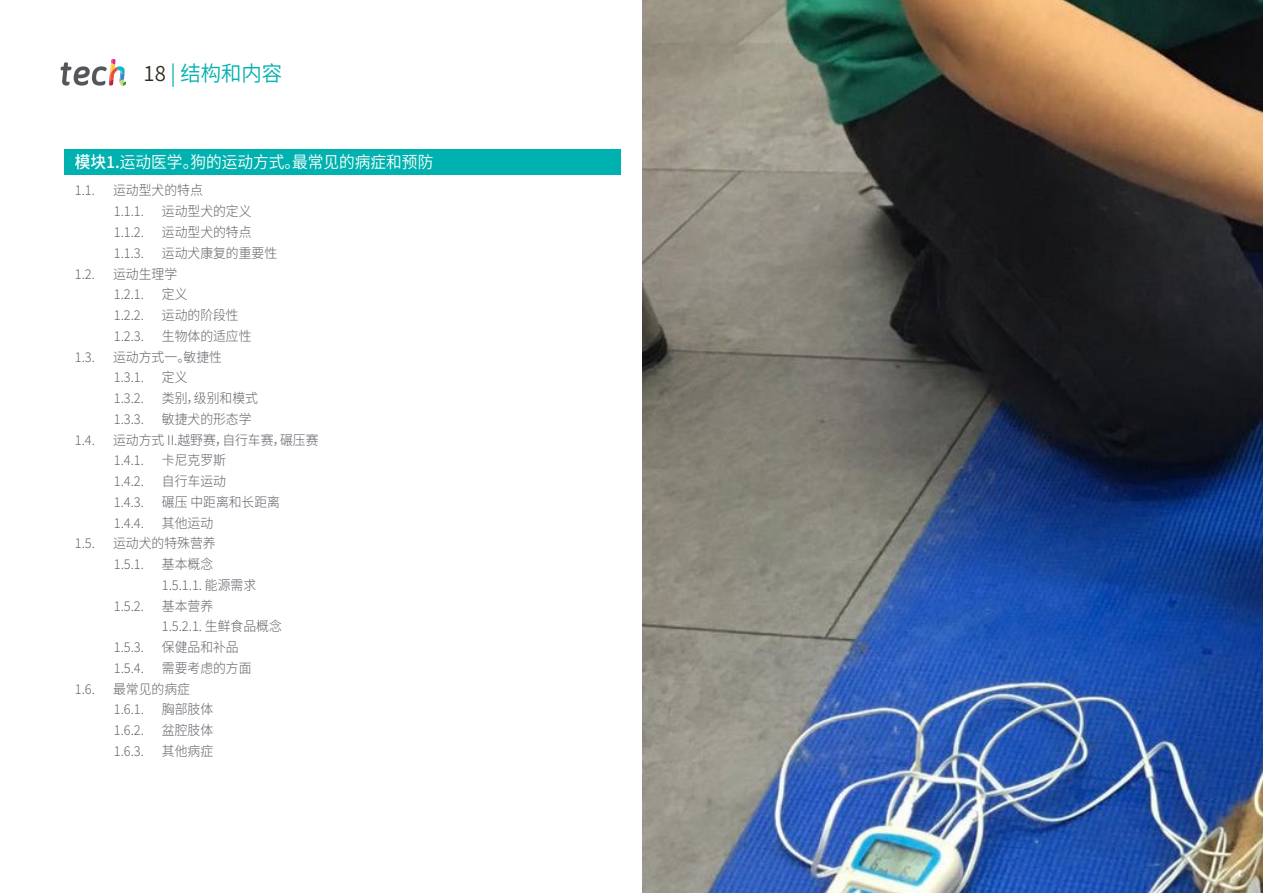
<style>
.page{position:relative;width:1263px;height:893px;background:#fff}
.page>*{position:absolute;margin:0;border:0;box-sizing:border-box;transform-origin:0 0}
.t1{font:21px "Source Han Sans CN";color:#00b2af}
.t2{font:16.5px "Source Han Sans CN";color:#fff;scale:.95 1}
.t3{font:300 13.5px/20.7px "Source Han Sans CN";color:#61646a;scale:.95 1}
.s1{color:#312e20}
.s2{font-weight:500}
</style>
<div class="page">
<div style="left:64px;top:149px;width:557px;height:25px;background:#00b2af"></div>
<img style="left:642px;top:0;width:621px;height:893px">
<svg style="left:61px;top:59px;width:65px;height:27px"></svg>
<h1 class="t1" style="left:144px;top:61px;width:140px"><span class="s1">18</span> | 结构和内容</h1>
<p class="t2" style="left:75px;top:153px;width:379px"><span class="s2">模块1.</span>运动医学。狗的运动方式。最常见的病症和预防</p>
<p class="t3" style="left:75px;top:180px;width:23px">1.1.</p>
<p class="t3" style="left:113px;top:180px;width:96px">运动型犬的特点<br>1.1.1.</p>
<p class="t3" style="left:162px;top:201px;width:96px">运动型犬的定义</p>
<p class="t3" style="left:114px;top:222px;width:33px">1.1.2.</p>
<p class="t3" style="left:162px;top:222px;width:96px">运动型犬的特点</p>
<p class="t3" style="left:114px;top:243px;width:33px">1.1.3.</p>
<p class="t3" style="left:162px;top:243px;width:123px">运动犬康复的重要性</p>
<p class="t3" style="left:75px;top:263px;width:23px">1.2.</p>
<p class="t3" style="left:113px;top:263px;width:69px">运动生理学<br>1.2.1.</p>
<p class="t3" style="left:162px;top:284px;width:28px">定义</p>
<p class="t3" style="left:114px;top:305px;width:33px">1.2.2.</p>
<p class="t3" style="left:162px;top:305px;width:83px">运动的阶段性</p>
<p class="t3" style="left:114px;top:326px;width:33px">1.2.3.</p>
<p class="t3" style="left:162px;top:326px;width:96px">生物体的适应性</p>
<p class="t3" style="left:75px;top:346px;width:23px">1.3.</p>
<p class="t3" style="left:113px;top:346px;width:116px">运动方式一。敏捷性<br>1.3.1.</p>
<p class="t3" style="left:162px;top:367px;width:28px">定义</p>
<p class="t3" style="left:114px;top:388px;width:33px">1.3.2.</p>
<p class="t3" style="left:162px;top:388px;width:103px">类别，级别和模式</p>
<p class="t3" style="left:114px;top:409px;width:33px">1.3.3.</p>
<p class="t3" style="left:162px;top:409px;width:96px">敏捷犬的形态学</p>
<p class="t3" style="left:75px;top:429px;width:23px">1.4.</p>
<p class="t3" style="left:113px;top:429px;width:218px">运动方式 II.越野赛，自行车赛，碾压赛<br>1.4.1.</p>
<p class="t3" style="left:162px;top:450px;width:69px">卡尼克罗斯</p>
<p class="t3" style="left:114px;top:471px;width:33px">1.4.2.</p>
<p class="t3" style="left:162px;top:471px;width:69px">自行车运动</p>
<p class="t3" style="left:114px;top:492px;width:33px">1.4.3.</p>
<p class="t3" style="left:162px;top:492px;width:126px">碾压 中距离和长距离</p>
<p class="t3" style="left:114px;top:512px;width:33px">1.4.4.</p>
<p class="t3" style="left:162px;top:512px;width:55px">其他运动</p>
<p class="t3" style="left:75px;top:533px;width:23px">1.5.</p>
<p class="t3" style="left:113px;top:533px;width:110px">运动犬的特殊营养<br>1.5.1.</p>
<p class="t3" style="left:162px;top:554px;width:101px">基本概念<br>1.5.1.1. 能源需求</p>
<p class="t3" style="left:114px;top:595px;width:33px">1.5.2.</p>
<p class="t3" style="left:162px;top:595px;width:128px">基本营养<br>1.5.2.1. 生鲜食品概念</p>
<p class="t3" style="left:114px;top:637px;width:33px">1.5.3.</p>
<p class="t3" style="left:162px;top:637px;width:83px">保健品和补品</p>
<p class="t3" style="left:114px;top:658px;width:33px">1.5.4.</p>
<p class="t3" style="left:162px;top:658px;width:96px">需要考虑的方面</p>
<p class="t3" style="left:75px;top:678px;width:23px">1.6.</p>
<p class="t3" style="left:113px;top:678px;width:82px">最常见的病症<br>1.6.1.</p>
<p class="t3" style="left:162px;top:699px;width:55px">胸部肢体</p>
<p class="t3" style="left:114px;top:720px;width:33px">1.6.2.</p>
<p class="t3" style="left:162px;top:720px;width:55px">盆腔肢体</p>
<p class="t3" style="left:114px;top:741px;width:33px">1.6.3.</p>
<p class="t3" style="left:162px;top:741px;width:55px">其他病症</p>
</div>
